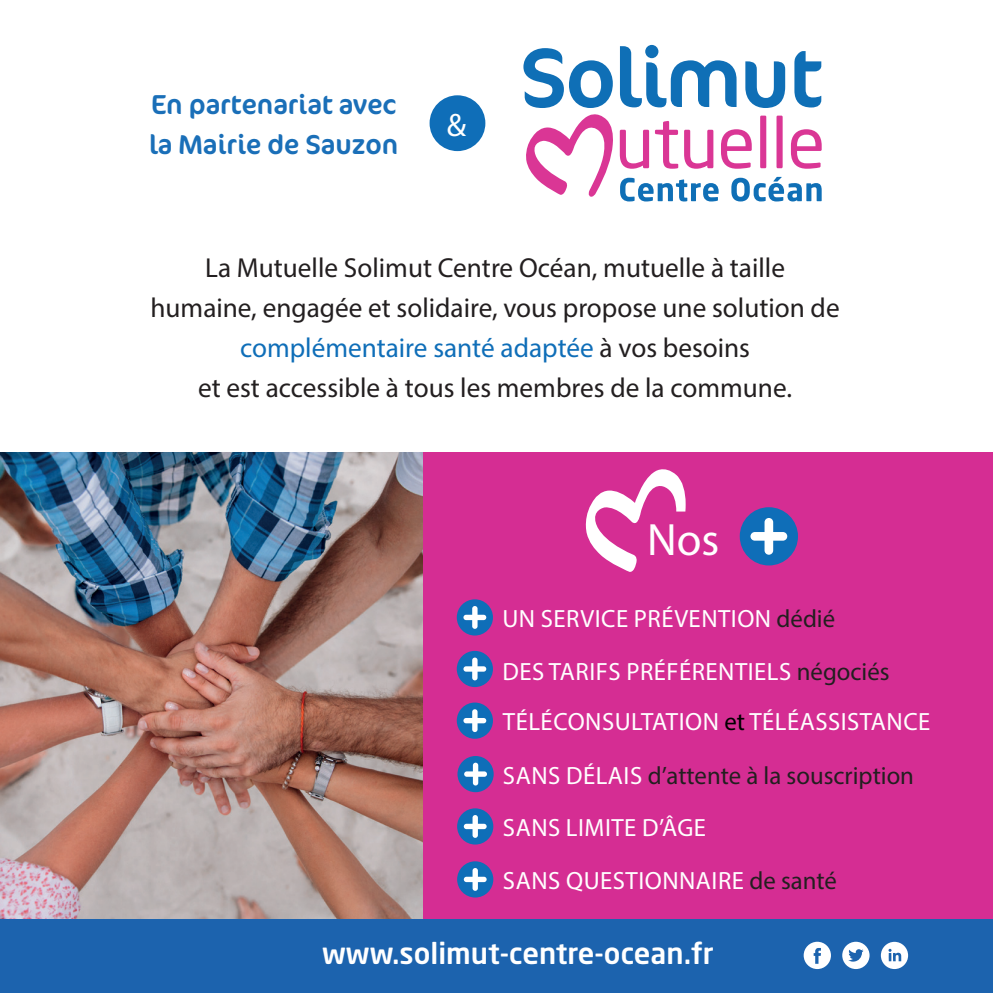
<style>
.page{position:relative;width:993px;height:993px;background:#fff}
.page>*{position:absolute;margin:0;border:0;box-sizing:border-box;transform-origin:0 0}
.t1{font:45.5px "Myriad Pro";color:#fff}
.t2{font:32.5px "Myriad Pro";color:#fff}
.t3{font:500 29px "Neo Sans Std";color:#fff}
.t4{font:27.5px/40px "Myriad Pro";color:#231f20;text-align:center}
.t5{font:27.5px/40px "Cocon Pro";color:#1a6fb8}
.t6{font:25px/53px "Myriad Pro";letter-spacing:.02em;color:#fff}
.t7{font:25px "Myriad Pro";color:#231f20}
.s1{color:#0f6eb8}
.s2{color:#231f20}
.s3{color:#000}
.s4{color:#fff}
</style>
<div class="page">
<div style="left:0;top:897px;width:992px;height:95px;background:#1c63ae"></div>
<div style="left:334px;top:452px;width:658px;height:466px;background:#d52d93"></div>
<svg style="left:803px;top:941px;width:27px;height:27px"></svg>
<svg style="left:842px;top:941px;width:27px;height:27px"></svg>
<svg style="left:880px;top:941px;width:27px;height:27px"></svg>
<div style="left:429px;top:95px;width:56px;height:56px;background:#0f6eb8;border-radius:50%"></div>
<svg style="left:620px;top:45px;width:116px;height:62px"></svg>
<svg style="left:745px;top:61px;width:40px;height:47px"></svg>
<svg style="left:794px;top:51px;width:27px;height:56px"></svg>
<svg style="left:523px;top:48px;width:90px;height:149px"></svg>
<svg style="left:619px;top:121px;width:59px;height:48px"></svg>
<svg style="left:684px;top:130px;width:29px;height:39px"></svg>
<svg style="left:721px;top:129px;width:30px;height:40px"></svg>
<svg style="left:759px;top:116px;width:7px;height:52px"></svg>
<div style="left:776px;top:116px;width:6px;height:52px;background:#da3695"></div>
<svg style="left:790px;top:129px;width:31px;height:40px"></svg>
<svg style="left:620px;top:178px;width:98px;height:23px"></svg>
<svg style="left:731px;top:177px;width:90px;height:24px"></svg>
<svg style="left:739px;top:507px;width:58px;height:58px"></svg>
<svg style="left:456px;top:599px;width:37px;height:36px"></svg>
<svg style="left:457px;top:756px;width:36px;height:36px"></svg>
<svg style="left:456px;top:650px;width:37px;height:36px"></svg>
<svg style="left:457px;top:808px;width:36px;height:36px"></svg>
<svg style="left:457px;top:861px;width:36px;height:36px"></svg>
<svg style="left:585px;top:469px;width:100px;height:103px"></svg>
<img style="left:0;top:452px;width:422px;height:466px">
<svg style="left:456px;top:702px;width:37px;height:36px"></svg>
<p class="t5" style="left:149px;top:83px;width:251px">En partenariat avec la Mairie de Sauzon</p>
<p class="t2" style="left:446px;top:105px;width:21px">&amp;</p>
<p class="t4" style="left:150px;top:247px;width:690px">La Mutuelle Solimut Centre Océan, mutuelle à taille humaine, engagée et solidaire, vous propose une solution de <span class="s1">complémentaire santé adaptée</span> à vos besoins<br>et est accessible à tous les membres de la commune.</p>
<h1 class="t1" style="left:647px;top:512px;width:74px">Nos</h1>
<p class="t6" style="left:502px;top:592px;width:334px">UN SERVICE PRÉVENTION <span class="s2">dédié</span></p>
<p class="t6" style="left:502px;top:644px;width:388px">DES TARIFS PRÉFÉRENTIELS <span class="s2">négociés</span></p>
<p class="t6" style="left:503px;top:694px;width:429px">TÉLÉCONSULTATION <span class="s3">et</span> TÉLÉASSISTANCE</p>
<p class="t7" style="left:503px;top:760px;width:412px"><span class="s4">SANS DÉLAIS</span> d’attente à la souscription</p>
<p class="t6" style="left:503px;top:800px;width:335px">SANS LIMITE D’ÂGE<br>SANS QUESTIONNAIRE <span class="s2">de santé</span></p>
<p class="t3" style="left:322px;top:934px;width:393px">www.solimut-centre-ocean.fr</p>
</div>
